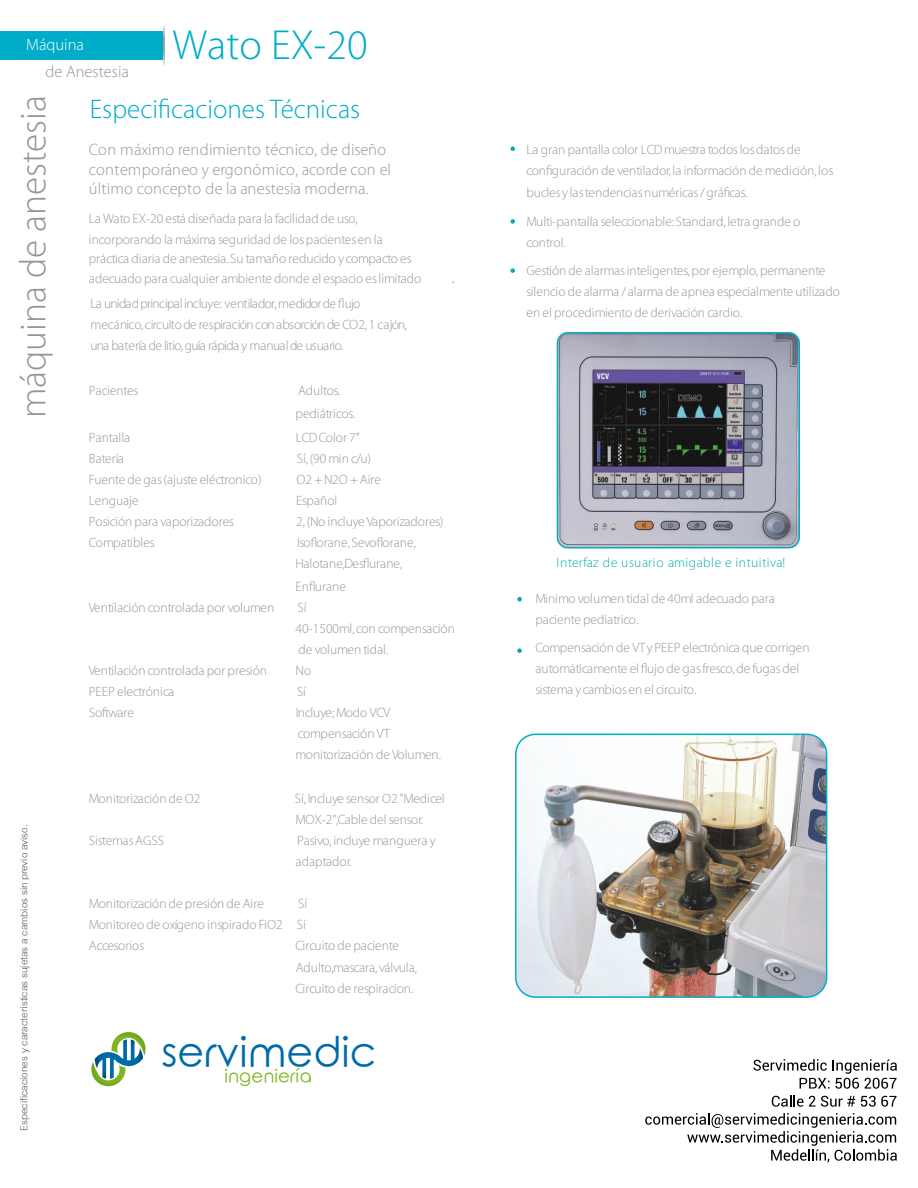
<style>
.page{position:relative;width:918px;height:1188px;background:#fff}
.page>*{position:absolute;margin:0;border:0;box-sizing:border-box;transform-origin:0 0}
.t1{font:300 42.15px "Myriad Pro";color:#00adc8}
.t2{font:40.95px "Rounded Elegance";color:#006ba9}
.t3{font:300 37.2px "Myriad Pro";color:#939598}
.t4{font:300 27px "Myriad Pro";color:#00adc8}
.t5{font:18.15px "Rounded Elegance";color:#7fb41e}
.t6{font:300 16.5px/19.5px "Myriad Pro";color:#989797}
.t7{font:300 16.5px "Myriad Pro";color:#939598}
.t8{font:300 16.5px "Myriad Pro";color:#fff}
.t9{font:15px "Cordia New";color:#58595b}
.t10{font:300 13.5px/21px "Myriad Pro";color:#989797}
.t11{font:300 13.5px/21px "Myriad Pro";letter-spacing:-.055em;color:#989797}
.t12{font:300 13.5px "Myriad Pro";letter-spacing:.055em;color:#08aab0}
.t13{font:13.5px "Arial";color:#989797}
</style>
<div class="page">
<div style="left:0;top:31px;width:164px;height:28px;background:#00adc8"></div>
<svg style="left:164px;top:25px;width:1px;height:41px"></svg>
<svg style="left:510px;top:146px;width:5px;height:5px"></svg>
<svg style="left:510px;top:219px;width:5px;height:5px"></svg>
<svg style="left:510px;top:268px;width:5px;height:5px"></svg>
<svg style="left:517px;top:597px;width:5px;height:4px"></svg>
<svg style="left:517px;top:648px;width:5px;height:5px"></svg>
<img style="left:557px;top:333px;width:242px;height:215px">
<div style="left:557px;top:332px;width:243px;height:216px;border:2px solid #00adc8;border-radius:10px"></div>
<img style="left:516px;top:734px;width:311px;height:261px">
<div style="left:515px;top:734px;width:312px;height:264px;border:2px solid #00adc8;border-radius:20px"></div>
<svg style="left:91px;top:1032px;width:55px;height:55px"></svg>
<svg style="left:753px;top:1059px;width:144px;height:30px"></svg>
<svg style="left:772px;top:1095px;width:31px;height:12px"></svg>
<svg style="left:809px;top:1096px;width:46px;height:11px"></svg>
<svg style="left:861px;top:1096px;width:36px;height:11px"></svg>
<svg style="left:645px;top:1113px;width:252px;height:49px"></svg>
<p class="t8" style="left:26px;top:35px;width:59px">Máquina</p>
<h1 class="t1" style="left:173px;top:22px;width:197px">Wato EX-20</h1>
<h3 class="t3" style="left:13px;top:418px;width:324px;rotate:-90deg">máquina de anestesia</h3>
<h3 class="t4" style="left:90px;top:95px;width:272px">Especificaciones Técnicas</h3>
<p class="t7" style="left:46px;top:63px;width:85px">de Anestesia</p>
<p class="t6" style="left:89px;top:140px;width:304px">Con máximo rendimiento técnico, de diseño contemporáneo y ergonómico, acorde con el último concepto de la anestesia moderna.</p>
<p class="t10" style="left:89px;top:208px;width:295px">La Wato EX-20 está diseñada para la facilidad de uso, incorporando la máxima seguridad de lospacientesen la</p>
<p class="t10" style="left:89px;top:249px;width:334px;line-height:19.5px">práctica diaria de anestesia.Su tamaño reducido ycompacto es adecuado para cualquier ambiente donde el espacio eslimitado</p>
<p class="t13" style="left:452px;top:269px;width:5px">.</p>
<p class="t11" style="left:90px;top:294px;width:318px">La unidad principal incluye: ventilador, medidor de flujo mecánico,circuitode respiraciónconabsorciónde CO2,1 cajón, una batería de litio, guía rápida y manual de usuario.</p>
<p class="t10" style="left:89px;top:381px;width:51px">Pacientes</p>
<p class="t10" style="left:296px;top:380px;width:61px;line-height:22.5px">Adultos. pediátricos.</p>
<p class="t10" style="left:89px;top:427px;width:43px">Pantalla</p>
<p class="t10" style="left:296px;top:427px;width:66px">LCDColor 7”</p>
<p class="t10" style="left:89px;top:448px;width:37px">Batería</p>
<p class="t10" style="left:297px;top:448px;width:76px">Sí,(90 min c/u)</p>
<p class="t10" style="left:89px;top:469px;width:174px">Fuente de gas(ajuste eléctronico)</p>
<p class="t10" style="left:297px;top:469px;width:86px">O2 +N2O +Aire</p>
<p class="t10" style="left:89px;top:490px;width:51px">Lenguaje</p>
<p class="t10" style="left:296px;top:490px;width:43px">Español</p>
<p class="t10" style="left:89px;top:511px;width:147px">Posición para vaporizadores</p>
<p class="t10" style="left:296px;top:511px;width:149px">2,(No incluye Vaporizadores)</p>
<p class="t10" style="left:89px;top:532px;width:68px">Compatibles</p>
<p class="t10" style="left:296px;top:532px;width:122px">Isoflorane,Sevoflorane,<br>Halotane,Desflurane,</p>
<p class="t10" style="left:296px;top:576px;width:52px">Enflurane</p>
<p class="t10" style="left:89px;top:597px;width:187px">Ventilación controlada por volumen</p>
<p class="t10" style="left:296px;top:597px;width:161px">Sí<br>40-1500ml,con compensación de volumen tidal.</p>
<p class="t10" style="left:89px;top:660px;width:180px">Ventilación controlada por presión</p>
<p class="t10" style="left:295px;top:660px;width:17px">No</p>
<p class="t10" style="left:89px;top:681px;width:87px">PEEP electrónica</p>
<p class="t10" style="left:297px;top:681px;width:11px">Sí</p>
<p class="t10" style="left:89px;top:702px;width:47px">Software</p>
<p class="t10" style="left:296px;top:702px;width:147px">Incluye;Modo VCV compensación VT monitorización de Volumen.</p>
<p class="t10" style="left:89px;top:788px;width:113px">Monitorización de O2</p>
<p class="t10" style="left:295px;top:788px;width:151px">Sí,Incluye sensor O2 "Medicel<br>MOX-2",Cable del sensor.</p>
<p class="t10" style="left:89px;top:830px;width:77px">SistemasAGSS</p>
<p class="t10" style="left:296px;top:830px;width:141px">Pasivo,incluye manguera y adaptador.</p>
<p class="t10" style="left:89px;top:893px;width:177px">Monitorización de presión de Aire</p>
<p class="t9" style="left:14px;top:1131px;width:308px;rotate:-90deg">Especificaciones y características sujetas a cambios sin previo aviso.</p>
<p class="t10" style="left:89px;top:893px;width:220px;text-align:justify;text-indent:209px">Sí Monitoreo de oxígeno inspirado FiO2 Sí Accesorios</p>
<p class="t10" style="left:296px;top:934px;width:123px;line-height:22.5px">Circuito de paciente<br>Adulto,mascara,válvula,</p>
<p class="t10" style="left:296px;top:979px;width:119px">Circuito de respiracion.</p>
<h2 class="t2" style="left:161px;top:1029px;width:217px">servimedic</h2>
<h3 class="t5" style="left:225px;top:1066px;width:89px">ingeniería</h3>
<p class="t10" style="left:527px;top:139px;width:308px">La gran pantalla color LCDmuestra todoslosdatosde configuración de ventilador,la información de medición,los</p>
<p class="t10" style="left:527px;top:179px;width:275px;line-height:28.5px">buclesylastendenciasnuméricas/gráficas.<br>Multi-pantalla seleccionable:Standard,letra grande o</p>
<p class="t10" style="left:527px;top:228px;width:300px;line-height:28.5px">control.<br>Gestión de alarmasinteligentes,por ejemplo,permanente</p>
<p class="t10" style="left:527px;top:282px;width:315px">silencio de alarma /alarma de apnea especialmente utilizado en el procedimiento de derivación cardio.</p>
<p class="t12" style="left:556px;top:555px;width:230px">Interfaz de usuario amigable e intuitiva!</p>
<p class="t10" style="left:535px;top:588px;width:241px">Minimo volumen tidal de 40ml adecuado para paciente pediatrico.</p>
<p class="t10" style="left:535px;top:638px;width:276px">Compensación de VTyPEEP electrónica que corrigen automáticamente el flujo de gasfresco,de fugasdel sistema ycambiosen el circuito.</p>
</div>
